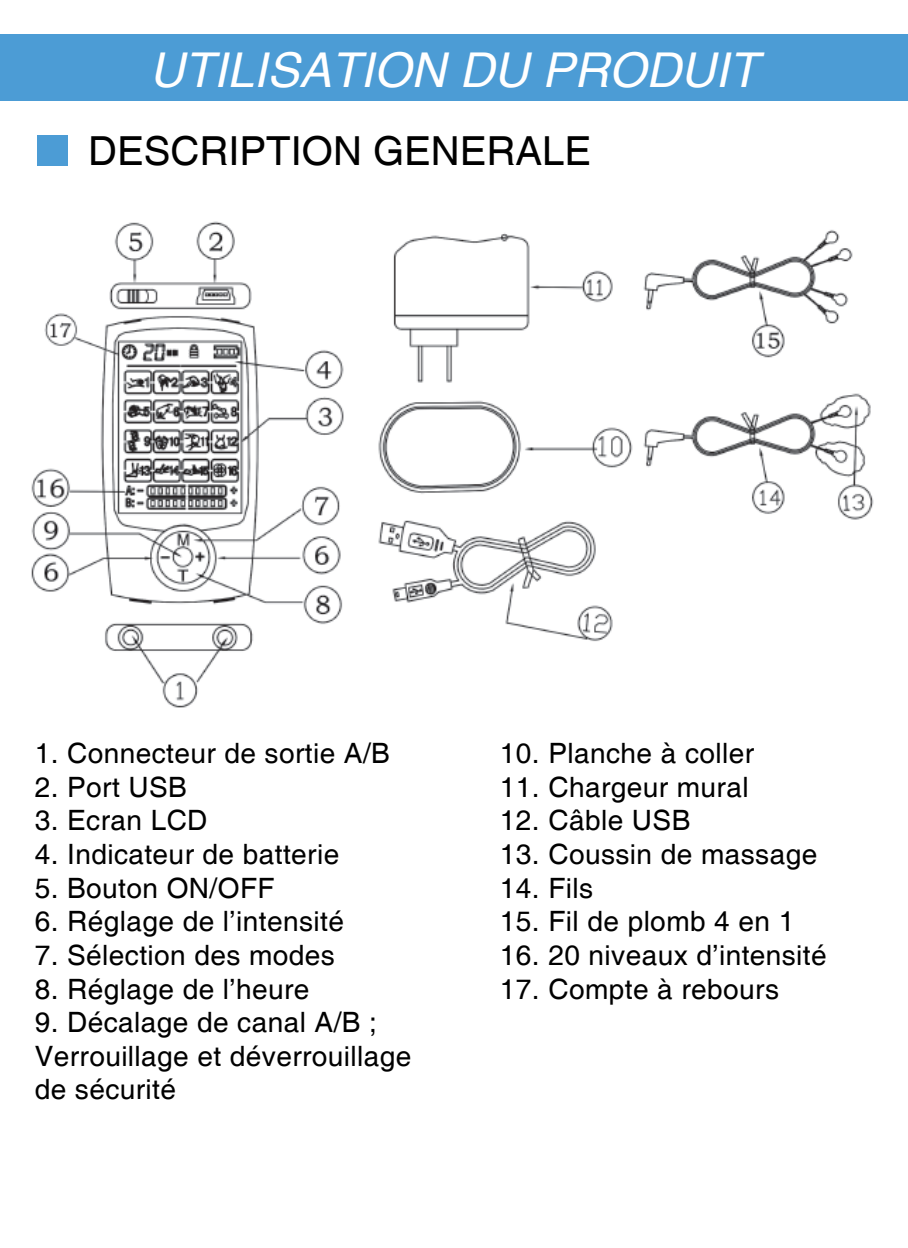
<style>
.page{position:relative;width:908px;height:1248px;background:#fff}
.page>*{position:absolute;margin:0;border:0;box-sizing:border-box;transform-origin:0 0}
.t1{font:italic 48px "Helvetica";color:#fff}
.t2{font:40px "Helvetica";color:#000}
.t3{font:28px/33.6px "Helvetica";letter-spacing:.015em;color:#000}
</style>
<div class="page">
<div style="left:0;top:34px;width:907px;height:66px;background:#4c9cd5"></div>
<div style="left:37px;top:135px;width:31px;height:31px;background:#4c9cd5"></div>
<img style="left:31px;top:221px;width:843px;height:487px">
<h1 class="t1" style="left:150px;top:42px;width:610px">UTILISATION DU PRODUIT</h1>
<h2 class="t2" style="left:88px;top:128px;width:504px">DESCRIPTION GENERALE</h2>
<p class="t3" style="left:35px;top:737px;width:356px">1. Connecteur de sortie A/B</p>
<p class="t3" style="left:35px;top:771px;width:154px">2. Port USB</p>
<p class="t3" style="left:35px;top:804px;width:174px">3. Ecran LCD</p>
<p class="t3" style="left:35px;top:838px;width:306px">4. Indicateur de batterie</p>
<p class="t3" style="left:35px;top:872px;width:241px">5. Bouton ON/OFF</p>
<p class="t3" style="left:35px;top:905px;width:310px">6. Réglage de l’intensité</p>
<p class="t3" style="left:35px;top:939px;width:301px">7. Sélection des modes</p>
<p class="t3" style="left:35px;top:972px;width:276px">8. Réglage de l’heure</p>
<p class="t3" style="left:35px;top:1006px;width:378px">9. Décalage de canal A/B ;<br>Verrouillage et déverrouillage de sécurité</p>
<p class="t3" style="left:499px;top:737px;width:255px">10. Planche à coller</p>
<p class="t3" style="left:499px;top:771px;width:250px">11. Chargeur mural</p>
<p class="t3" style="left:499px;top:804px;width:192px">12. Câble USB</p>
<p class="t3" style="left:499px;top:838px;width:318px">13. Coussin de massage</p>
<p class="t3" style="left:499px;top:872px;width:95px">14. Fils</p>
<p class="t3" style="left:499px;top:905px;width:296px">15. Fil de plomb 4 en 1</p>
<p class="t3" style="left:499px;top:939px;width:328px">16. 20 niveaux d’intensité</p>
<p class="t3" style="left:499px;top:972px;width:280px">17. Compte à rebours</p>
</div>
